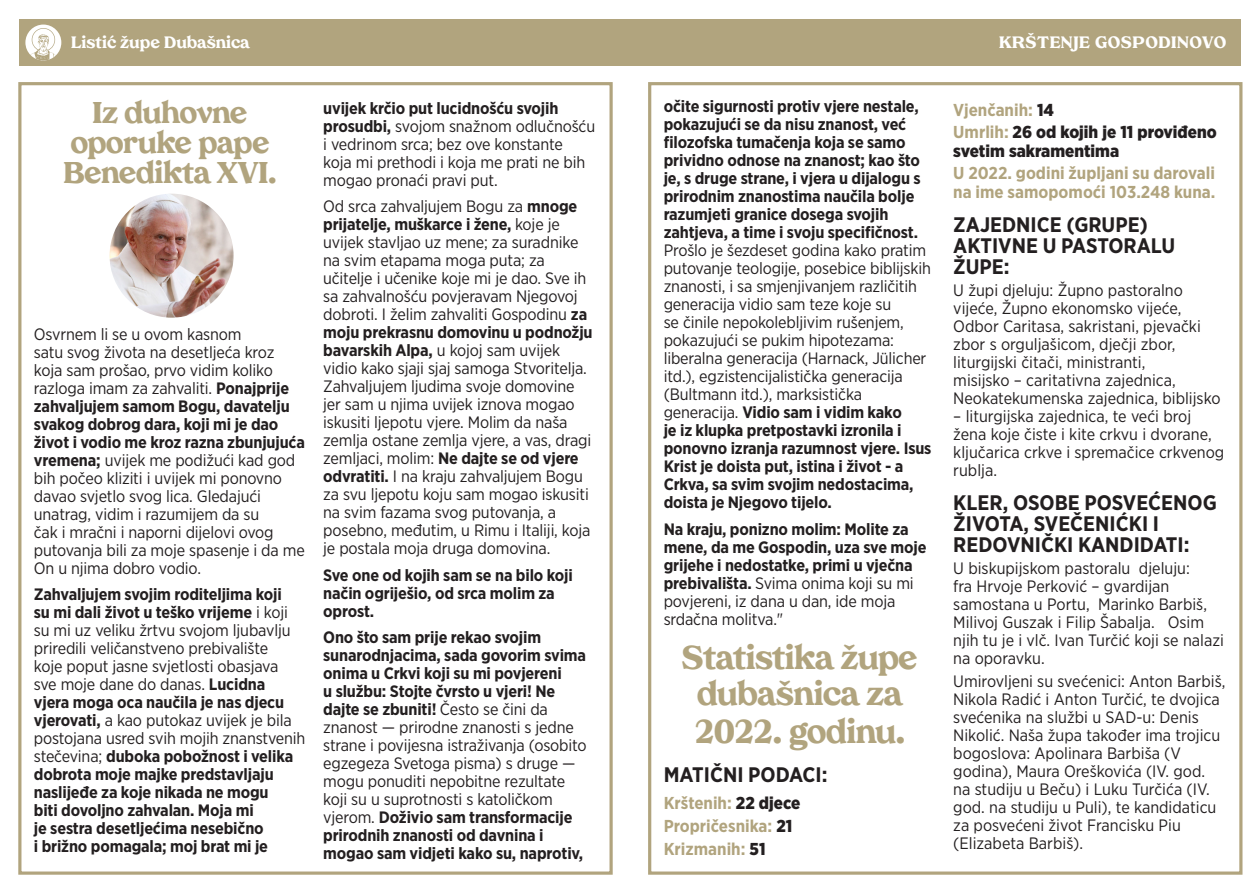
<style>
.page{position:relative;width:1259px;height:893px;background:#fff}
.page>*{position:absolute;margin:0;border:0;box-sizing:border-box;transform-origin:0 0}
.Text_1{font:800 33px/36.8px "Tropiline";letter-spacing:-.025em;color:#b1a47e;text-align:center}
.Text_1-2{font:800 30px/30px "Tropiline";letter-spacing:-.025em;color:#b1a47e;text-align:center}
.Text_1-3{font:700 21px/21px "Gotham Narrow";color:#231f20}
.Text_1-4{font:700 17.25px/18.5px "Gotham Narrow";color:#b1a47e}
.Text_1-5{font:900 17.25px/18.5px "Gotham Narrow";color:#231f20}
.Text_1-6{font:16.5px/18px "Gotham Narrow";letter-spacing:-.01em;color:#231f20}
.Text_1-7{font:700 16.5px/18px "Gotham Narrow";letter-spacing:-.01em;color:#231f20}
.t1{font:800 16.5px "Tropiline";letter-spacing:.01em;color:#fff}
.t2{font:800 16.5px "Tropiline";letter-spacing:.03em;color:#fff}
.s1{font-weight:700}
.s2{font-weight:400}
.s3{font-weight:900;color:#231f20}
.s4{font-weight:700;color:#b1a47e}
</style>
<div class="page">
<div style="left:630px;top:19px;width:611px;height:47px;background:#b1a47e"></div>
<div style="left:19px;top:19px;width:616px;height:47px;background:#b1a47e"></div>
<div style="left:18px;top:82px;width:595px;height:793px;border:3px solid #b1a47e"></div>
<div style="left:648px;top:82px;width:594px;height:793px;border:3px solid #b1a47e"></div>
<div style="left:25px;top:25px;width:36px;height:35px;background:#fff;border-radius:50%"></div>
<svg style="left:25px;top:28px;width:36px;height:32px"></svg>
<img style="left:110px;top:194px;width:124px;height:124px;border-radius:62px">
<p class="t1" style="left:71px;top:33px;width:180px">Listić župe Dubašnica</p>
<p class="t2" style="left:999px;top:33px;width:229px">KRŠTENJE GOSPODINOVO</p>
<p class="Text_1-2" style="left:63px;top:97px;width:215px">Iz duhovne oporuke pape<br>Benedikta XVI.</p>
<p class="Text_1-6" style="left:34px;top:324px;width:272px">Osvrnem li se u ovom kasnom<br>satu svog života na desetljeća kroz koja sam prošao, prvo vidim koliko razloga imam za zahvaliti. <span class="s1">Ponajprije zahvaljujem samom Bogu, davatelju svakog dobrog dara, koji mi je dao život i vodio me kroz razna zbunjujuća vremena;</span> uvijek me podižući kad god bih počeo kliziti i uvijek mi ponovno davao svjetlo svog lica. Gledajući unatrag, vidim i razumijem da su<br>čak i mračni i naporni dijelovi ovog putovanja bili za moje spasenje i da me On u njima dobro vodio.</p>
<p class="Text_1-7" style="left:34px;top:585px;width:273px">Zahvaljujem svojim roditeljima koji<br>su mi dali život u teško vrijeme <span class="s2">i koji su mi uz veliku žrtvu svojom ljubavlju priredili veličanstveno prebivalište<br>koje poput jasne svjetlosti obasjava sve moje dane do danas.</span> Lucidna<br>vjera moga oca naučila je nas djecu vjerovati, <span class="s2">a kao putokaz uvijek je bila postojana usred svih mojih znanstvenih stečevina;</span> duboka pobožnost i velika dobrota moje majke predstavljaju naslijeđe za koje nikada ne mogu<br>biti dovoljno zahvalan. Moja mi<br>je sestra desetljećima nesebično<br>i brižno pomagala; moj brat mi je</p>
<p class="Text_1-6" style="left:323px;top:98px;width:273px"><span class="s1">uvijek krčio put lucidnošću svojih prosudbi,</span> svojom snažnom odlučnošću i vedrinom srca; bez ove konstante koja mi prethodi i koja me prati ne bih mogao pronaći pravi put.</p>
<p class="Text_1-6" style="left:323px;top:197px;width:271px">Od srca zahvaljujem Bogu za <span class="s1">mnoge prijatelje, muškarce i žene,</span> koje je uvijek stavljao uz mene; za suradnike na svim etapama moga puta; za učitelje i učenike koje mi je dao. Sve ih sa zahvalnošću povjeravam Njegovoj dobroti. I želim zahvaliti Gospodinu <span class="s1">za moju prekrasnu domovinu u podnožju bavarskih Alpa,</span> u kojoj sam uvijek vidio kako sjaji sjaj samoga Stvoritelja.<br>Zahvaljujem ljudima svoje domovine jer sam u njima uvijek iznova mogao iskusiti ljepotu vjere. Molim da naša zemlja ostane zemlja vjere, a vas, dragi zemljaci, molim: <span class="s1">Ne dajte se od vjere odvratiti.</span> I na kraju zahvaljujem Bogu za svu ljepotu koju sam mogao iskusiti na svim fazama svog putovanja, a posebno, međutim, u Rimu i Italiji, koja je postala moja druga domovina.</p>
<p class="Text_1-7" style="left:323px;top:566px;width:251px">Sve one od kojih sam se na bilo koji način ogriješio, od srca molim za oprost.</p>
<p class="Text_1-7" style="left:323px;top:628px;width:265px">Ono što sam prije rekao svojim sunarodnjacima, sada govorim svima onima u Crkvi koji su mi povjereni<br>u službu: Stojte čvrsto u vjeri! Ne dajte se zbuniti! <span class="s2">Često se čini da znanost — prirodne znanosti s jedne strane i povijesna istraživanja (osobito egzegeza Svetoga pisma) s druge — mogu ponuditi nepobitne rezultate koji su u suprotnosti s katoličkom vjerom.</span> Doživio sam transformacije prirodnih znanosti od davnina i mogao sam vidjeti kako su, naprotiv,</p>
<p class="Text_1-7" style="left:663px;top:97px;width:269px">očite sigurnosti protiv vjere nestale, pokazujući se da nisu znanost, već filozofska tumačenja koja se samo prividno odnose na znanost; kao što je, s druge strane, i vjera u dijalogu s prirodnim znanostima naučila bolje razumjeti granice dosega svojih zahtjeva, a time i svoju specifičnost.<br><span class="s2">Prošlo je šezdeset godina kako pratim putovanje teologije, posebice biblijskih znanosti, i sa smjenjivanjem različitih generacija vidio sam teze koje su<br>se činile nepokolebljivim rušenjem, pokazujući se pukim hipotezama: liberalna generacija (Harnack, Jülicher itd.), egzistencijalistička generacija (Bultmann itd.), marksistička generacija.</span> Vidio sam i vidim kako<br>je iz klupka pretpostavki izronila i ponovno izranja razumnost vjere. Isus Krist je doista put, istina i život - a Crkva, sa svim svojim nedostacima, doista je Njegovo tijelo.</p>
<p class="Text_1-7" style="left:663px;top:520px;width:264px">Na kraju, ponizno molim: Molite za mene, da me Gospodin, uza sve moje grijehe i nedostatke, primi u vječna prebivališta. <span class="s2">Svima onima koji su mi povjereni, iz dana u dan, ide moja srdačna molitva."</span></p>
<p class="Text_1" style="left:681px;top:639px;width:238px">Statistika župe dubašnica za<br>2022. godinu.</p>
<p class="Text_1-3" style="left:663px;top:764px;width:165px">MATIČNI PODACI:</p>
<p class="Text_1-4" style="left:663px;top:794px;width:138px">Krštenih: <span class="s3">22 djece</span></p>
<p class="Text_1-4" style="left:663px;top:816px;width:130px">Propričesnika: <span class="s3">21</span></p>
<p class="Text_1-4" style="left:663px;top:839px;width:103px">Krizmanih: <span class="s3">51</span></p>
<p class="Text_1-4" style="left:953px;top:100px;width:102px">Vjenčanih: <span class="s3">14</span></p>
<p class="Text_1-5" style="left:953px;top:123px;width:265px"><span class="s4">Umrlih:</span> 26 od kojih je 11 proviđeno svetim sakramentima</p>
<p class="Text_1-4" style="left:953px;top:164px;width:263px">U 2022. godini župljani su darovali na ime samopomoći 103.248 kuna.</p>
<p class="Text_1-3" style="left:953px;top:214px;width:224px">ZAJEDNICE (GRUPE)<br>AKTIVNE U PASTORALU<br>ŽUPE:</p>
<p class="Text_1-6" style="left:953px;top:281px;width:269px">U župi djeluju: Župno pastoralno vijeće, Župno ekonomsko vijeće, Odbor Caritasa, sakristani, pjevački zbor s orguljašicom, dječji zbor, liturgijski čitači, ministranti,<br>misijsko – caritativna zajednica, Neokatekumenska zajednica, biblijsko</p>
<p class="Text_1-6" style="left:953px;top:407px;width:272px">– liturgijska zajednica, te veći broj žena koje čiste i kite crkvu i dvorane, ključarica crkve i spremačice crkvenog rublja.</p>
<p class="Text_1-3" style="left:953px;top:492px;width:265px">KLER, OSOBE POSVEĆENOG<br>ŽIVOTA, SVEČENIĆKI I<br>REDOVNIČKI KANDIDATI:</p>
<p class="Text_1-6" style="left:953px;top:559px;width:272px">U biskupijskom pastoralu djeluju:<br>fra Hrvoje Perković – gvardijan samostana u Portu, Marinko Barbiš,<br>Milivoj Guszak i Filip Šabalja. Osim njih tu je i vlč. Ivan Turčić koji se nalazi na oporavku.</p>
<p class="Text_1-6" style="left:953px;top:671px;width:274px">Umirovljeni su svećenici: Anton Barbiš, Nikola Radić i Anton Turčić, te dvojica svećenika na službi u SAD-u: Denis Nikolić. Naša župa također ima trojicu bogoslova: Apolinara Barbiša (V godina), Maura Oreškovića (IV. god. na studiju u Beču) i Luku Turčića (IV. god. na studiju u Puli), te kandidaticu za posvećeni život Francisku Piu (Elizabeta Barbiš).</p>
</div>
